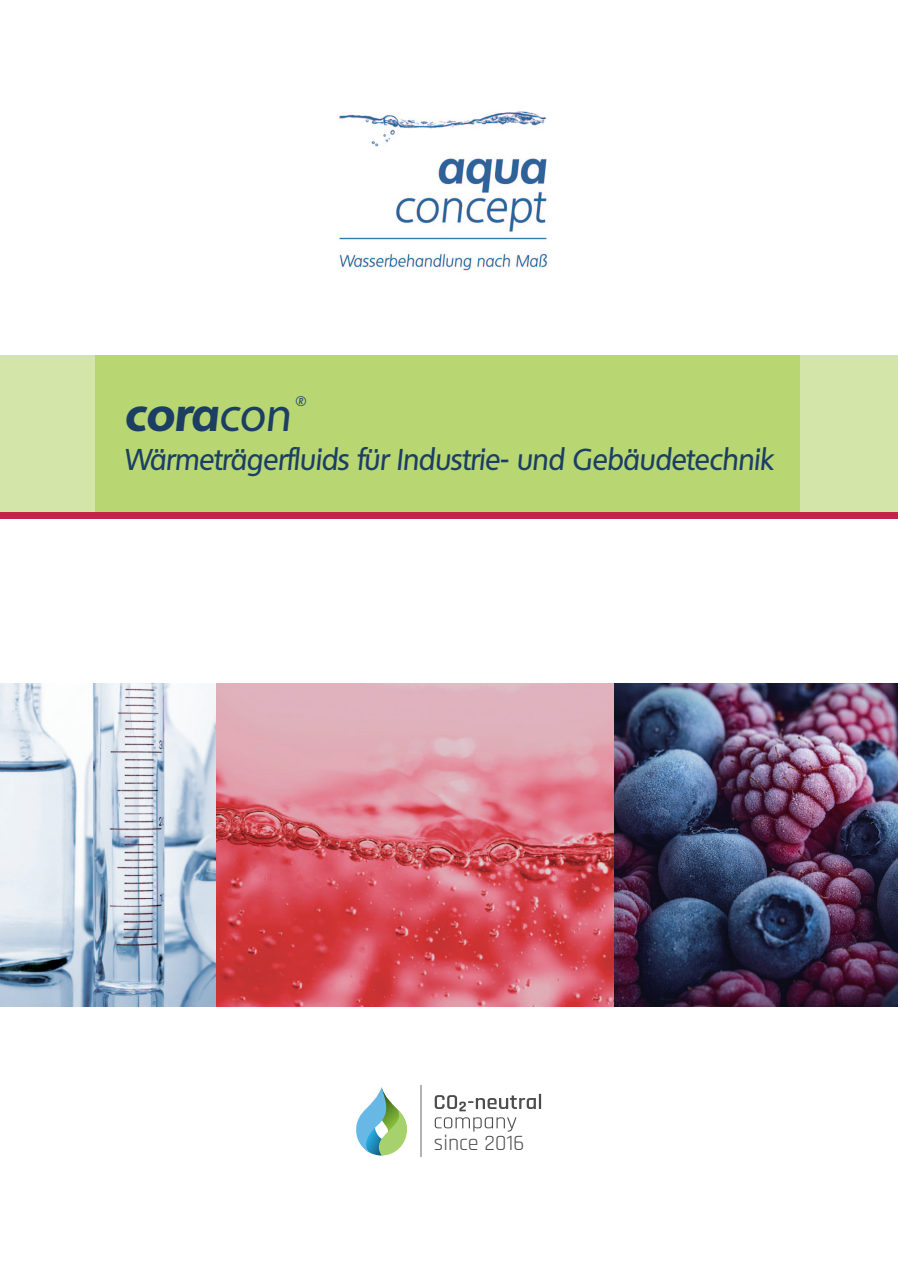
<style>
.page{position:relative;width:898px;height:1263px;background:#fff}
.page>*{position:absolute;margin:0;border:0;box-sizing:border-box;transform-origin:0 0}
.t1{font:italic 800 44.4px "Quebec";color:#1c3e63}
.t2{font:italic 500 29.25px "Quebec";letter-spacing:-.01em;color:#1c3e63}
.t3{font:22.05px "Rajdhani";color:#4b4c4d}
.t4{font:italic 500 13.5px "Quebec";color:#1c3e63}
.s1{font-weight:500}
</style>
<div class="page">
<div style="left:0;top:355px;width:897px;height:161px;background:#d3e5a8"></div>
<img style="left:0;top:683px;width:614px;height:323px">
<img style="left:614px;top:683px;width:283px;height:323px">
<div style="left:95px;top:355px;width:705px;height:160px;background:#b8d773"></div>
<div style="left:0;top:512px;width:897px;height:7px;background:#bf264a"></div>
<svg style="left:356px;top:1087px;width:51px;height:68px"></svg>
<hr style="left:420px;top:1086px;width:1px;height:71px;background:#b2b3b7">
<svg style="left:434px;top:1095px;width:101px;height:16px"></svg>
<hr style="left:538px;top:1094px;width:3px;height:15px;background:#4b4c4d">
<svg style="left:434px;top:1117px;width:82px;height:14px"></svg>
<img style="left:339px;top:111px;width:208px;height:160px">
<p class="t4" style="left:294px;top:395px;width:15px">®</p>
<h1 class="t1" style="left:124px;top:396px;width:168px">cora<span class="s1">con</span></h1>
<p class="t2" style="left:124px;top:447px;width:650px">Wärmeträgerfluids für Industrie- und Gebäudetechnik</p>
<p class="t3" style="left:434px;top:1129px;width:92px">since 2016</p>
</div>
